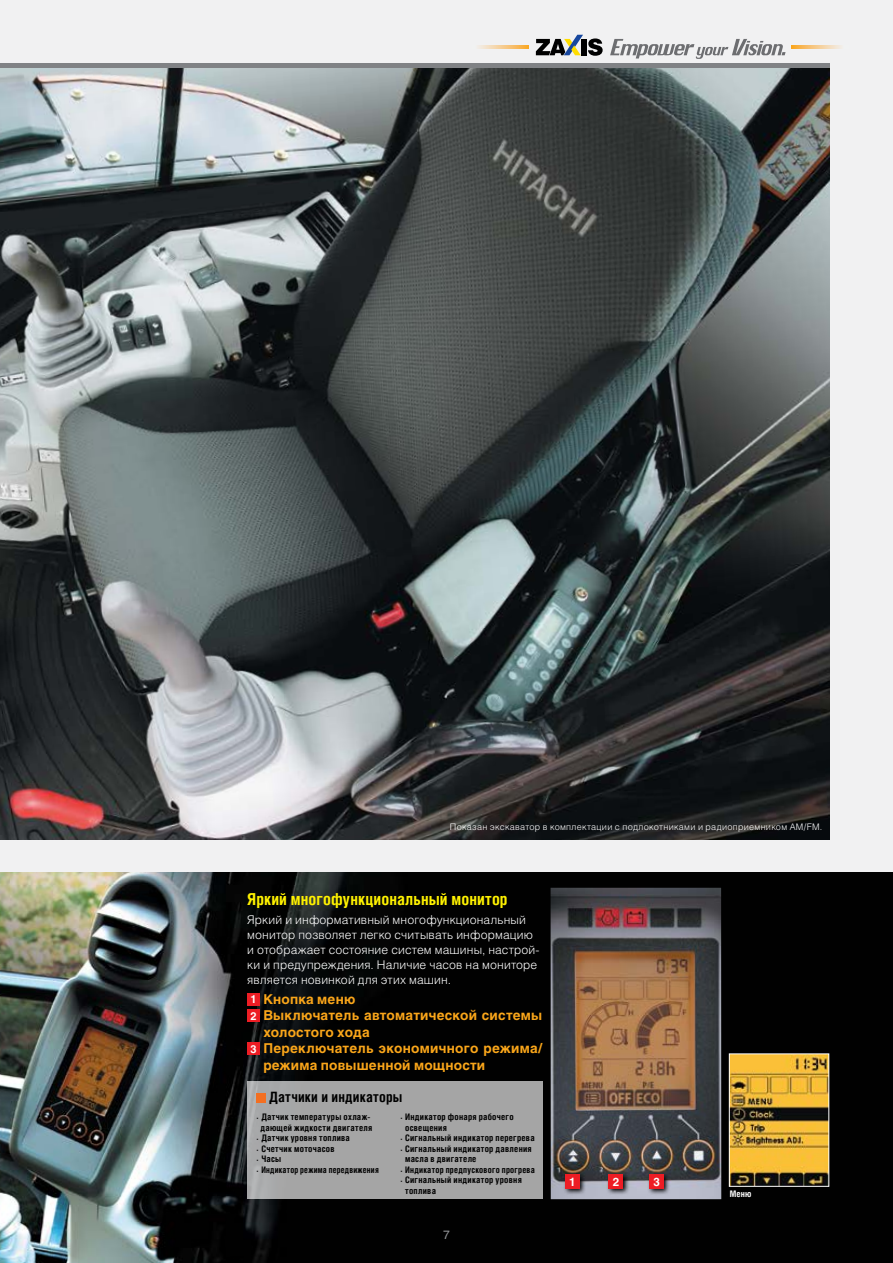
<style>
.page{position:relative;width:893px;height:1263px;background:#f1f1f2}
.page>*{position:absolute;margin:0;border:0;box-sizing:border-box;transform-origin:0 0}
.t1{font:700 16.5px "Helios Cond C";letter-spacing:.005em;color:#fff200}
.t2{font:700 14.25px "Helios Cond C";letter-spacing:.02em;color:#000}
.t3{font:700 13.5px "Helios C";letter-spacing:.015em;color:#faa61a}
.t4{font:12px/15px "Helios Light C";letter-spacing:.01em;color:#fff}
.t5{font:12px "Helios C";color:#939598}
.t6{font:700 11.55px "Helios C";color:#fff}
.t7{font:700 9px "Helios Cond C";letter-spacing:.025em;color:#000}
.t8{font:9px "Helios Light C";letter-spacing:.03em;color:#fff}
.t9{font:700 9px "Helios Cond C";color:#fff}
.s1{font-size:10.95px;color:#fff}
</style>
<div class="page">
<svg style="left:536px;top:35px;width:67px;height:21px"></svg>
<svg style="left:610px;top:39px;width:175px;height:20px"></svg>
<svg style="left:478px;top:45px;width:51px;height:3px"></svg>
<svg style="left:791px;top:45px;width:51px;height:3px"></svg>
<img style="left:0;top:872px;width:893px;height:391px">
<img style="left:0;top:68px;width:829px;height:771px">
<hr style="left:0;top:64px;width:829px;height:4px;background:#808285">
<img style="left:551px;top:888px;width:170px;height:311px">
<svg style="left:563px;top:1172px;width:23px;height:23px"></svg>
<div style="left:565px;top:1174px;width:14px;height:14px;background:#ed1d24"></div>
<svg style="left:606px;top:1172px;width:23px;height:23px"></svg>
<div style="left:609px;top:1174px;width:14px;height:14px;background:#ed1d24"></div>
<svg style="left:647px;top:1172px;width:23px;height:23px"></svg>
<div style="left:649px;top:1174px;width:15px;height:14px;background:#ed1d24"></div>
<div style="left:247px;top:1081px;width:296px;height:118px;background:#a5a5a5"></div>
<div style="left:247px;top:993px;width:13px;height:12px;background:#ed1d24"></div>
<div style="left:247px;top:1009px;width:13px;height:13px;background:#ed1d24"></div>
<div style="left:247px;top:1042px;width:13px;height:13px;background:#ed1d24"></div>
<img style="left:729px;top:1053px;width:101px;height:134px">
<div style="left:256px;top:1093px;width:10px;height:10px;background:#f36f21"></div>
<p class="t8" style="left:450px;top:821px;width:374px">Показан экскаватор в комплектации с подлокотниками и радиоприемником AM/FM.</p>
<h1 class="t1" style="left:247px;top:889px;width:262px">Яркий многофункциональный монитор</h1>
<h3 class="t4" style="left:247px;top:912px;width:294px">Яркий и информативный многофункциональный монитор позволяет легко считывать информацию и отображает состояние систем машины, настрой&shy;ки и предупреждения. Наличие часов на мониторе является новинкой для этих машин.</h3>
<h3 class="t3" style="left:250px;top:991px;width:106px"><span class="s1">1</span> Кнопка меню</h3>
<h3 class="t3" style="left:250px;top:1007px;width:293px"><span class="s1">2</span> Выключатель автоматической системы</h3>
<h3 class="t3" style="left:263px;top:1024px;width:108px">холостого хода</h3>
<h3 class="t3" style="left:250px;top:1040px;width:293px"><span class="s1">3</span> Переключатель экономичного режима/</h3>
<h3 class="t3" style="left:263px;top:1057px;width:223px">режима повышенной мощности</h3>
<h2 class="t2" style="left:269px;top:1089px;width:135px">Датчики и индикаторы</h2>
<p class="t7" style="left:256px;top:1111px;width:116px">∙ Датчик температуры охлаж-</p>
<p class="t7" style="left:261px;top:1122px;width:113px">дающей жидкости двигателя</p>
<p class="t7" style="left:256px;top:1132px;width:95px">∙ Датчик уровня топлива</p>
<p class="t7" style="left:256px;top:1143px;width:80px">∙ Счетчик моточасов</p>
<p class="t7" style="left:256px;top:1153px;width:26px">∙ Часы</p>
<p class="t7" style="left:256px;top:1164px;width:124px">∙ Индикатор режима передвижения</p>
<p class="t7" style="left:400px;top:1111px;width:115px">∙ Индикатор фонаря рабочего</p>
<p class="t7" style="left:405px;top:1122px;width:43px">освещения</p>
<p class="t7" style="left:400px;top:1132px;width:136px">∙ Сигнальный индикатор перегрева</p>
<p class="t7" style="left:400px;top:1143px;width:133px">∙ Сигнальный индикатор давления</p>
<p class="t7" style="left:405px;top:1153px;width:73px">масла в двигателе</p>
<p class="t7" style="left:400px;top:1164px;width:136px">∙ Индикатор предпускового прогрева</p>
<p class="t7" style="left:400px;top:1174px;width:123px">∙ Сигнальный индикатор уровня</p>
<p class="t7" style="left:405px;top:1185px;width:32px">топлива</p>
<h3 class="t5" style="left:443px;top:1228px;width:8px">7</h3>
<p class="t6" style="left:569px;top:1175px;width:8px">1</p>
<p class="t6" style="left:613px;top:1175px;width:8px">2</p>
<p class="t6" style="left:653px;top:1175px;width:8px">3</p>
<p class="t9" style="left:730px;top:1188px;width:23px">Меню</p>
</div>
